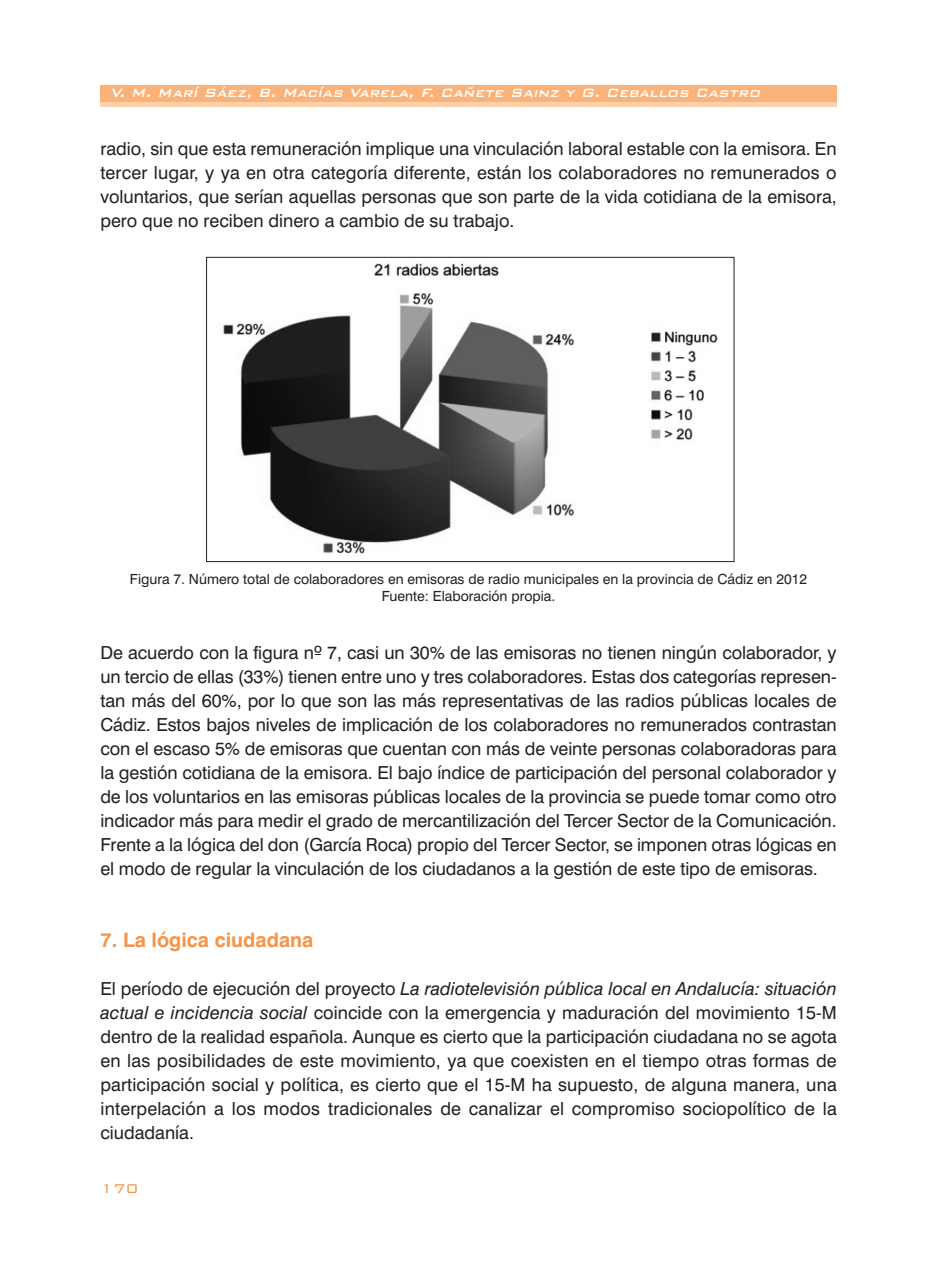
<style>
.page{position:relative;width:936px;height:1276px;background:#fff}
.page>*{position:absolute;margin:0;border:0;box-sizing:border-box;transform-origin:0 0}
.t1{font:700 20px "Swiss 721 BT";color:#f79447}
.t2{font:18px/24px "Swiss 721 BT";color:#231f20;text-align:justify}
.t3{font:300 17px "Bank Gothic";color:#f79447}
.t4{font:italic 500 16px "Bank Gothic BT";color:#fff}
.t5{font:14px/16.8px "Swiss 721 BT";color:#231f20;text-align:center}
.s1{font-style:italic}
</style>
<div class="page">
<div style="left:100px;top:85px;width:736px;height:17px;background:#fab278"></div>
<hr style="left:100px;top:102px;width:736px;height:4px;background:#fdd1ab">
<img style="left:223px;top:263px;width:495px;height:291px">
<div style="left:206px;top:257px;width:528px;height:305px;border:1px solid #231f20"></div>
<p class="t4" style="left:110px;top:82px;width:653px">V. M. Marí Sáez, B. Macías Varela, F. Cañete Sainz y G. Ceballos Castro</p>
<p class="t2" style="left:100px;top:138px;width:737px">radio, sin que esta remuneración implique una vinculación laboral estable con la emisora. En tercer lugar, y ya en otra categoría diferente, están los colaboradores no remunerados o voluntarios, que serían aquellas personas que son parte de la vida cotidiana de la emisora, pero que no reciben dinero a cambio de su trabajo.</p>
<p class="t5" style="left:130px;top:572px;width:678px">Figura 7. Número total de colaboradores en emisoras de radio municipales en la provincia de Cádiz en 2012<br>Fuente: Elaboración propia.</p>
<p class="t2" style="left:100px;top:642px;width:737px">De acuerdo con la figura nº 7, casi un 30% de las emisoras no tienen ningún colaborador, y un tercio de ellas (33%) tienen entre uno y tres colaboradores. Estas dos categorías represen&shy;tan más del 60%, por lo que son las más representativas de las radios públicas locales de Cádiz. Estos bajos niveles de implicación de los colaboradores no remunerados contrastan con el escaso 5% de emisoras que cuentan con más de veinte personas colaboradoras para la gestión cotidiana de la emisora. El bajo índice de participación del personal colaborador y de los voluntarios en las emisoras públicas locales de la provincia se puede tomar como otro indicador más para medir el grado de mercantilización del Tercer Sector de la Comunicación.<br>Frente a la lógica del don (García Roca) propio del Tercer Sector, se imponen otras lógicas en el modo de regular la vinculación de los ciudadanos a la gestión de este tipo de emisoras.</p>
<p class="t1" style="left:100px;top:932px;width:214px">7. La lógica ciudadana</p>
<p class="t2" style="left:100px;top:978px;width:737px">El período de ejecución del proyecto <span class="s1">La radiotelevisión pública local en Andalucía: situación actual e incidencia social</span> coincide con la emergencia y maduración del movimiento 15-M dentro de la realidad española. Aunque es cierto que la participación ciudadana no se agota en las posibilidades de este movimiento, ya que coexisten en el tiempo otras formas de participación social y política, es cierto que el 15-M ha supuesto, de alguna manera, una interpelación a los modos tradicionales de canalizar el compromiso sociopolítico de la ciudadanía.</p>
<p class="t3" style="left:100px;top:1179px;width:40px">170</p>
</div>
